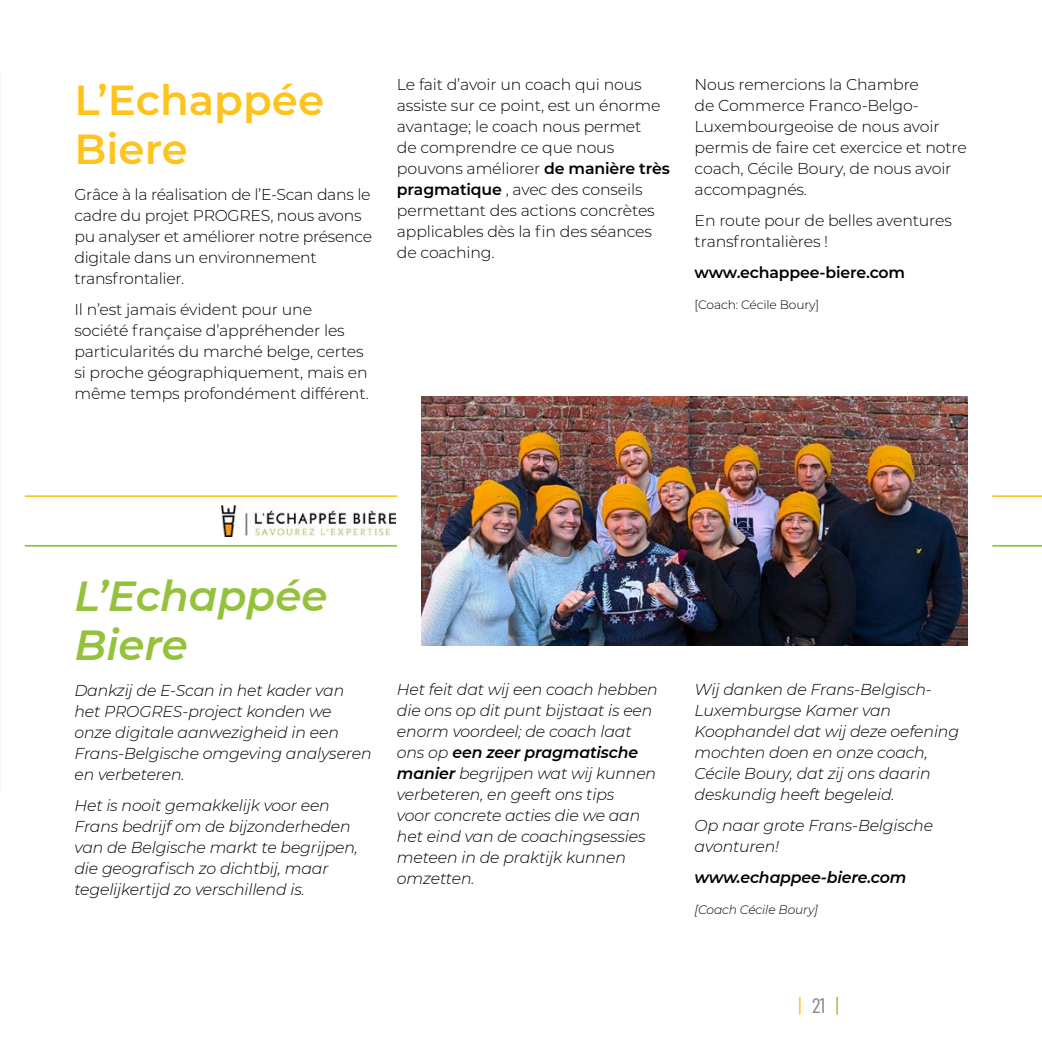
<style>
.page{position:relative;width:1042px;height:1042px;background:#fff}
.page>*{position:absolute;margin:0;border:0;box-sizing:border-box;transform-origin:0 0}
.t1{font:600 42px/49px "Montserrat";color:#fdc41f}
.t2{font:italic 600 42px/49px "Montserrat";color:#94c23d}
.t3{font:21px "Barlow Condensed";color:#878786}
.t4{font:300 15.75px/21px "Montserrat";letter-spacing:-.01em;color:#000}
.t5{font:italic 300 15.75px/21px "Montserrat";letter-spacing:-.01em;color:#000}
.t6{font:italic 600 15.75px "Montserrat";letter-spacing:-.01em;color:#000}
.t7{font:600 15.75px "Montserrat";letter-spacing:-.01em;color:#000}
.t8{font:300 12.25px "Montserrat";letter-spacing:-.01em;color:#000}
.t9{font:italic 300 12.25px "Montserrat";letter-spacing:-.01em;color:#000}
.s1{font-weight:600}
.s2{color:#fdc41f}
.s3{color:#94c23d}
</style>
<div class="page">
<img style="left:422px;top:397px;width:545px;height:248px">
<img style="left:221px;top:505px;width:174px;height:32px">
<hr style="left:25px;top:495px;width:372px;height:2px;background:#fdc41f">
<hr style="left:992px;top:495px;width:50px;height:2px;background:#fdc41f">
<hr style="left:25px;top:545px;width:372px;height:2px;background:#94c23d">
<hr style="left:992px;top:545px;width:50px;height:2px;background:#94c23d">
<h1 class="t1" style="left:74px;top:77px;width:251px">L’Echappée<br>Biere</h1>
<p class="t4" style="left:74px;top:185px;width:299px">Grâce à la réalisation de l’E-Scan dans le cadre du projet PROGRES, nous avons pu analyser et améliorer notre présence digitale dans un environnement transfrontalier.</p>
<p class="t4" style="left:74px;top:300px;width:296px">Il n’est jamais évident pour une société française d’appréhender les particularités du marché belge, certes si proche géographiquement, mais en même temps profondément différent.</p>
<p class="t4" style="left:397px;top:75px;width:274px">Le fait d’avoir un coach qui nous assiste sur ce point, est un énorme avantage; le coach nous permet<br>de comprendre ce que nous pouvons améliorer <span class="s1">de manière très pragmatique</span> , avec des conseils permettant des actions concrètes applicables dès la fin des séances de coaching.</p>
<p class="t4" style="left:694px;top:75px;width:274px">Nous remercions la Chambre<br>de Commerce Franco-Belgo-<br>Luxembourgeoise de nous avoir permis de faire cet exercice et notre coach, Cécile Boury, de nous avoir accompagnés.</p>
<p class="t4" style="left:694px;top:211px;width:259px">En route pour de belles aventures transfrontalières !</p>
<p class="t7" style="left:694px;top:264px;width:212px">www.echappee-biere.com</p>
<p class="t8" style="left:694px;top:299px;width:126px">[Coach: Cécile Boury]</p>
<h1 class="t2" style="left:74px;top:573px;width:254px">L’Echappée<br>Biere</h1>
<p class="t5" style="left:74px;top:680px;width:299px">Dankzij de E-Scan in het kader van het PROGRES-project konden we onze digitale aanwezigheid in een<br>Frans-Belgische omgeving analyseren en verbeteren.</p>
<p class="t5" style="left:74px;top:795px;width:285px">Het is nooit gemakkelijk voor een Frans bedrijf om de bijzonderheden van de Belgische markt te begrijpen, die geogra昀椀sch zo dichtbij, maar tegelijkertijd zo verschillend is.</p>
<p class="t5" style="left:397px;top:679px;width:262px">Het feit dat wij een coach hebben die ons op dit punt bijstaat is een enorm voordeel; de coach laat ons op <span class="s1">een zeer pragmatische manier</span> begrijpen wat wij kunnen verbeteren, en geeft ons tips<br>voor concrete acties die we aan het eind van de coachingsessies meteen in de praktijk kunnen omzetten.</p>
<p class="t5" style="left:694px;top:678px;width:266px">Wij danken de Frans-Belgisch-<br>Luxemburgse Kamer van<br>Koophandel dat wij deze oefening mochten doen en onze coach,<br>Cécile Boury, dat zij ons daarin deskundig heeft begeleid.</p>
<p class="t5" style="left:694px;top:815px;width:240px">Op naar grote Frans-Belgische avonturen!</p>
<p class="t6" style="left:694px;top:869px;width:213px">www.echappee-biere.com</p>
<p class="t9" style="left:694px;top:903px;width:125px">[Coach Cécile Boury]</p>
<h2 class="t3" style="left:798px;top:994px;width:42px"><span class="s2">|</span> 21 <span class="s3">|</span></h2>
</div>
